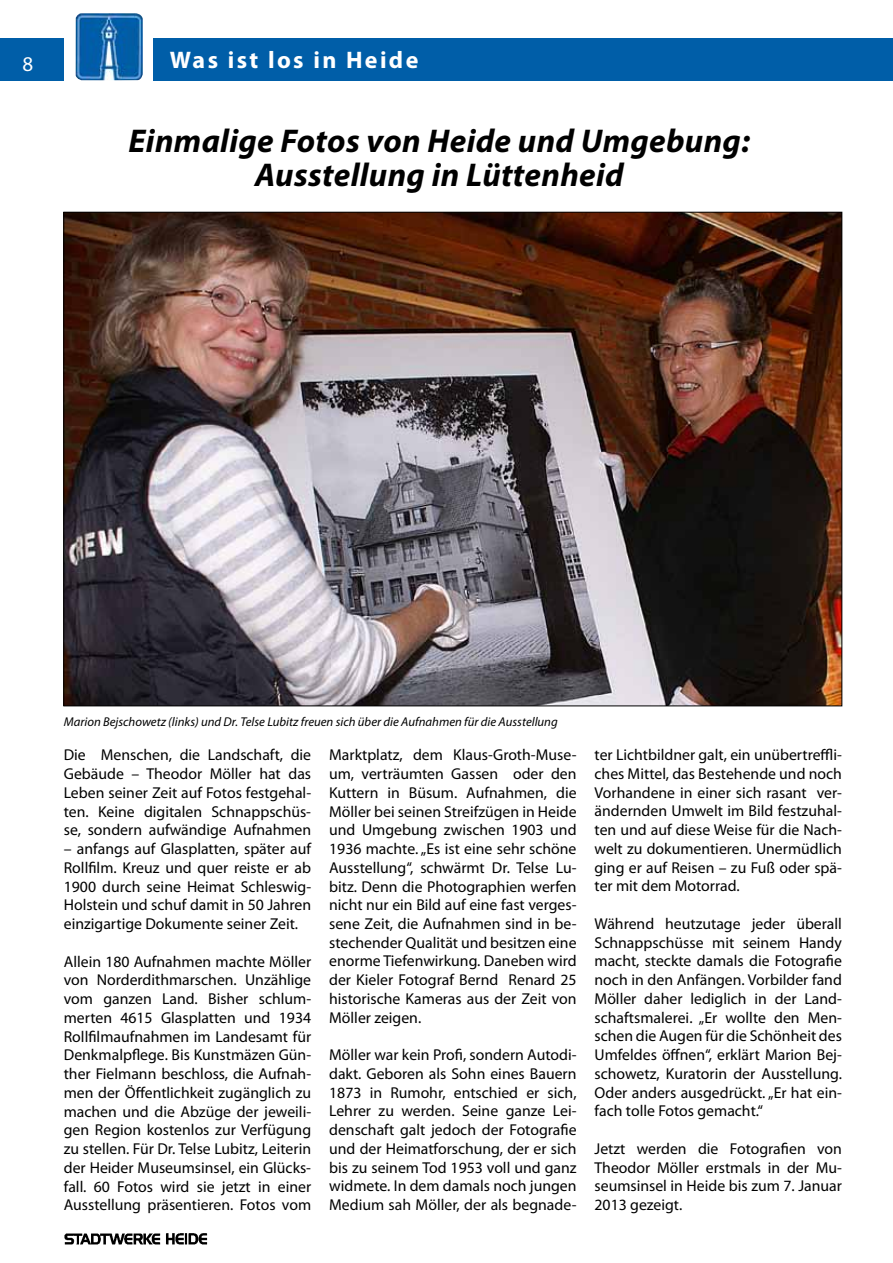
<style>
.page{position:relative;width:893px;height:1263px;background:#fff}
.page>*{position:absolute;margin:0;border:0;box-sizing:border-box;transform-origin:0 0}
.t1{font:italic 700 33px/34.5px "Myriad Pro";letter-spacing:.01em;color:#000;text-align:center}
.t2{font:700 24px "Myriad Pro";letter-spacing:.1em;color:#fff}
.t3{font:21px "Myriad Pro";color:#fff}
.t4{font:15.75px/18.8px "Myriad Pro";color:#000;text-align:justify}
.t5{font:italic 12.75px "Myriad Pro";color:#000}
</style>
<div class="page">
<div style="left:153px;top:38px;width:740px;height:43px;background:#005ea8"></div>
<div style="left:0;top:38px;width:64px;height:43px;background:#005ea8"></div>
<img style="left:76px;top:13px;width:67px;height:67px">
<img style="left:64px;top:1233px;width:144px;height:12px">
<img style="left:66px;top:214px;width:774px;height:490px">
<h3 class="t3" style="left:22px;top:51px;width:12px">8</h3>
<h2 class="t2" style="left:170px;top:44px;width:250px">Was ist los in Heide</h2>
<h1 class="t1" style="left:129px;top:122px;width:623px">Einmalige Fotos von Heide und Umgebung:<br>Ausstellung in Lüttenheid</h1>
<p class="t5" style="left:64px;top:714px;width:495px">Marion Bejschowetz (links) und Dr. Telse Lubitz freuen sich über die Aufnahmen für die Ausstellung</p>
<p class="t4" style="left:64px;top:745px;width:249px">Die Menschen, die Landschaft, die Gebäude – Theodor Möller hat das Leben seiner Zeit auf Fotos festgehal&shy;ten. Keine digitalen Schnappschüs&shy;se, sondern aufwändige Aufnahmen</p>
<p class="t4" style="left:64px;top:839px;width:249px">– anfangs auf Glasplatten, später auf Rollfilm. Kreuz und quer reiste er ab 1900 durch seine Heimat Schleswig-Holstein und schuf damit in 50 Jahren einzigartige Dokumente seiner Zeit.</p>
<p class="t4" style="left:64px;top:952px;width:249px">Allein 180 Aufnahmen machte Möller von Norderdithmarschen. Unzählige vom ganzen Land. Bisher schlum&shy;merten 4615 Glasplatten und 1934<br>Rollfilmaufnahmen im Landesamt für Denkmalpflege. Bis Kunstmäzen Gün&shy;ther Fielmann beschloss, die Aufnah&shy;men der Öffentlichkeit zugänglich zu machen und die Abzüge der jeweili&shy;gen Region kostenlos zur Verfügung zu stellen. Für Dr. Telse Lubitz, Leiterin der Heider Museumsinsel, ein Glücks&shy;fall. 60 Fotos wird sie jetzt in einer Ausstellung präsentieren. Fotos vom</p>
<p class="t4" style="left:329px;top:745px;width:249px">Marktplatz, dem Klaus-Groth-Muse&shy;um, verträumten Gassen oder den Kuttern in Büsum. Aufnahmen, die Möller bei seinen Streifzügen in Heide und Umgebung zwischen 1903 und 1936 machte. „Es ist eine sehr schöne Ausstellung“, schwärmt Dr. Telse Lu&shy;bitz. Denn die Photographien werfen nicht nur ein Bild auf eine fast verges&shy;sene Zeit, die Aufnahmen sind in be&shy;stechender Qualität und besitzen eine enorme Tiefenwirkung. Daneben wird der Kieler Fotograf Bernd Renard 25 historische Kameras aus der Zeit von Möller zeigen.</p>
<p class="t4" style="left:329px;top:1045px;width:249px">Möller war kein Profi, sondern Autodi&shy;dakt. Geboren als Sohn eines Bauern 1873 in Rumohr, entschied er sich, Lehrer zu werden. Seine ganze Lei&shy;denschaft galt jedoch der Fotografie und der Heimatforschung, der er sich bis zu seinem Tod 1953 voll und ganz widmete. In dem damals noch jungen Medium sah Möller, der als begnade-</p>
<p class="t4" style="left:595px;top:745px;width:249px">ter Lichtbildner galt, ein unübertreffli&shy;ches Mittel, das Bestehende und noch Vorhandene in einer sich rasant ver&shy;ändernden Umwelt im Bild festzuhal&shy;ten und auf diese Weise für die Nach&shy;welt zu dokumentieren. Unermüdlich ging er auf Reisen – zu Fuß oder spä&shy;ter mit dem Motorrad.</p>
<p class="t4" style="left:595px;top:914px;width:249px">Während heutzutage jeder überall Schnappschüsse mit seinem Handy macht, steckte damals die Fotografie noch in den Anfängen. Vorbilder fand Möller daher lediglich in der Land&shy;schaftsmalerei. „Er wollte den Men&shy;schen die Augen für die Schönheit des Umfeldes öffnen“, erklärt Marion Bej&shy;schowetz, Kuratorin der Ausstellung.<br>Oder anders ausgedrückt. „Er hat ein&shy;fach tolle Fotos gemacht.“</p>
<p class="t4" style="left:595px;top:1139px;width:249px">Jetzt werden die Fotografien von Theodor Möller erstmals in der Mu&shy;seumsinsel in Heide bis zum 7. Januar 2013 gezeigt.</p>
</div>
